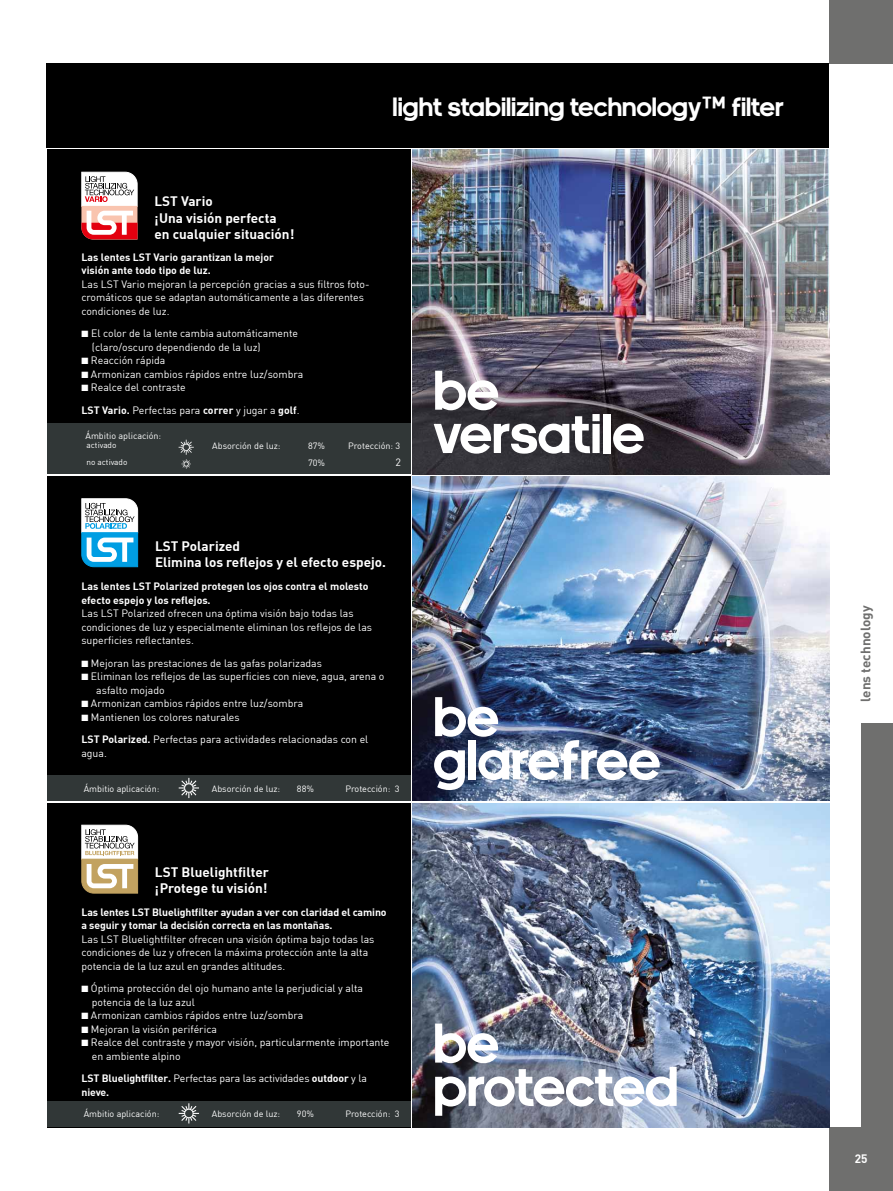
<style>
.page{position:relative;width:893px;height:1191px;background:#fff}
.page>*{position:absolute;margin:0;border:0;box-sizing:border-box;transform-origin:0 0}
.t1{font:700 57px/43.3px "adi Neue";color:#fff}
.t2{font:700 27px "adi Neue";color:#fff}
.t3{font:700 13.5px/16.5px "Adi Haus";color:#fff}
.t4{font:700 13.5px "Adi Haus";color:#6f6f6e}
.t5{font:700 12px "Adi Haus";color:#fff}
.t6{font:10.5px/13.5px "Adi Haus";color:#fff}
.t7{font:700 10.5px/13.5px "Adi Haus";letter-spacing:-.01em;color:#fff}
.t8{font:9px "Adi Haus";color:#fff}
.t9{font:8.25px "Adi Haus";letter-spacing:-.005em;color:#fff}
.s1{font-family:"Adi Haus"}
.s2{font-weight:700}
.s3{font-weight:400}
</style>
<div class="page">
<div style="left:861px;top:723px;width:32px;height:468px;background:#6f6f6e"></div>
<div style="left:829px;top:0;width:64px;height:64px;background:#6f6f6e"></div>
<div style="left:829px;top:1127px;width:64px;height:64px;background:#6f6f6e"></div>
<div style="left:47px;top:476px;width:363px;height:324px;background:#000"></div>
<div style="left:47px;top:803px;width:363px;height:324px;background:#000"></div>
<div style="left:47px;top:150px;width:363px;height:273px;background:#000"></div>
<div style="left:47px;top:418px;width:363px;height:56px;background:#313737"></div>
<div style="left:47px;top:775px;width:363px;height:25px;background:#313737"></div>
<div style="left:47px;top:1101px;width:363px;height:26px;background:#313737"></div>
<svg style="left:179px;top:440px;width:15px;height:29px"></svg>
<div style="left:47px;top:64px;width:782px;height:84px;background:#000"></div>
<svg style="left:81px;top:498px;width:57px;height:69px;background:#8ac5df"></svg>
<svg style="left:81px;top:824px;width:57px;height:70px;background:#d0c4ac"></svg>
<img style="left:412px;top:150px;width:417px;height:324px">
<img style="left:412px;top:476px;width:417px;height:324px">
<img style="left:412px;top:803px;width:417px;height:324px">
<svg style="left:179px;top:778px;width:20px;height:20px"></svg>
<svg style="left:179px;top:1103px;width:20px;height:20px"></svg>
<svg style="left:81px;top:171px;width:57px;height:68px;background:#e0b0af"></svg>
<div style="left:47px;top:417px;width:363px;height:6px;background:#000"></div>
<p class="t3" style="left:154px;top:192px;width:141px">LST Vario<br>¡Una visión perfecta en cualquier situación!</p>
<h2 class="t2" style="left:393px;top:92px;width:393px">LIGHT STABILIZING TECHNOLOGY<span class="s1">™</span> FILTER</h2>
<p class="t7" style="left:82px;top:250px;width:194px">Las lentes LST Vario garantizan la mejor visión ante todo tipo de luz.</p>
<p class="t6" style="left:81px;top:277px;width:290px">Las LST Vario mejoran la percepción gracias a sus filtros foto&shy;cromáticos que se adaptan automáticamente a las diferentes condiciones de luz.</p>
<p class="t6" style="left:92px;top:327px;width:208px;text-indent:-10px">■ El color de la lente cambia automáticamente (claro/oscuro dependiendo de la luz)</p>
<p class="t6" style="left:81px;top:354px;width:85px">■ Reacción rápida</p>
<p class="t6" style="left:81px;top:367px;width:223px">■ Armonizan cambios rápidos entre luz/sombra</p>
<p class="t6" style="left:81px;top:376px;width:220px;line-height:22.5px">■ Realce del contraste<br><span class="s2">LST Vario.</span> Perfectas para <span class="s2">correr</span> y jugar a <span class="s2">golf</span>.</p>
<p class="t8" style="left:86px;top:430px;width:77px">Ámbitio aplicación:</p>
<p class="t9" style="left:87px;top:440px;width:31px">activado</p>
<p class="t8" style="left:212px;top:440px;width:70px">Absorción de luz:</p>
<p class="t8" style="left:308px;top:440px;width:19px">87%</p>
<p class="t8" style="left:348px;top:440px;width:54px">Protección: 3</p>
<p class="t9" style="left:87px;top:457px;width:42px">no activado</p>
<p class="t8" style="left:308px;top:457px;width:19px">70%</p>
<p class="t6" style="left:396px;top:455px;width:7px">2</p>
<p class="t3" style="left:155px;top:537px;width:232px">LST Polarized<br>Elimina los reflejos y el efecto espejo.</p>
<p class="t7" style="left:81px;top:579px;width:289px">Las lentes LST Polarized protegen los ojos contra el molesto efecto espejo y los reflejos.</p>
<p class="t6" style="left:81px;top:606px;width:292px">Las LST Polarized ofrecen una óptima visión bajo todas las condiciones de luz y especialmente eliminan los reflejos de las superficies reflectantes.</p>
<p class="t6" style="left:81px;top:656px;width:242px">■ Mejoran las prestaciones de las gafas polarizadas</p>
<p class="t6" style="left:96px;top:669px;width:290px;text-indent:-15px">■ Eliminan los reflejos de las superficies con nieve, agua, arena o asfalto mojado</p>
<p class="t6" style="left:81px;top:696px;width:223px">■ Armonizan cambios rápidos entre luz/sombra</p>
<p class="t6" style="left:81px;top:705px;width:288px;line-height:22.5px">■ Mantienen los colores naturales<br><span class="s2">LST Polarized.</span> Perfectas para actividades relacionadas con el</p>
<p class="t6" style="left:81px;top:746px;width:27px">agua.</p>
<p class="t8" style="left:84px;top:783px;width:77px">Ámbitio aplicación:</p>
<p class="t8" style="left:212px;top:783px;width:70px">Absorción de luz:</p>
<p class="t8" style="left:297px;top:783px;width:19px">88%</p>
<p class="t8" style="left:345px;top:783px;width:56px">Protección: 3</p>
<p class="t3" style="left:155px;top:863px;width:115px">LST Bluelightfilter ¡Protege tu visión!</p>
<p class="t7" style="left:81px;top:904px;width:307px">Las lentes LST Bluelightfilter ayudan a ver con claridad el camino a seguir y tomar la decisión correcta en las montañas.</p>
<p class="t6" style="left:81px;top:932px;width:295px">Las LST Bluelightfilter ofrecen una visión óptima bajo todas las condiciones de luz y ofrecen la máxima protección ante la alta potencia de la luz azul en grandes altitudes.</p>
<p class="t6" style="left:92px;top:981px;width:273px;text-indent:-11px">■ Óptima protección del ojo humano ante la perjudicial y alta potencia de la luz azul</p>
<p class="t6" style="left:81px;top:1008px;width:223px">■ Armonizan cambios rápidos entre luz/sombra</p>
<p class="t6" style="left:81px;top:1022px;width:137px">■ Mejoran la visión periférica</p>
<p class="t6" style="left:92px;top:1035px;width:299px;text-indent:-11px">■ Realce del contraste y mayor visión, particularmente importante en ambiente alpino</p>
<p class="t7" style="left:81px;top:1071px;width:287px">LST Bluelightfilter. <span class="s3">Perfectas para las actividades</span> outdoor <span class="s3">y la </span>nieve.</p>
<p class="t8" style="left:84px;top:1108px;width:77px">Ámbitio aplicación:</p>
<p class="t8" style="left:212px;top:1108px;width:70px">Absorción de luz:</p>
<p class="t8" style="left:297px;top:1108px;width:19px">90%</p>
<p class="t8" style="left:345px;top:1108px;width:56px">Protección: 3</p>
<h1 class="t1" style="left:433px;top:369px;width:213px">Be versatile</h1>
<h1 class="t1" style="left:433px;top:696px;width:229px">Be glarefree</h1>
<h1 class="t1" style="left:433px;top:1022px;width:247px">Be protected</h1>
<p class="t4" style="left:857px;top:702px;width:98px;rotate:-90deg">lens technology</p>
<p class="t5" style="left:855px;top:1151px;width:14px">25</p>
</div>
